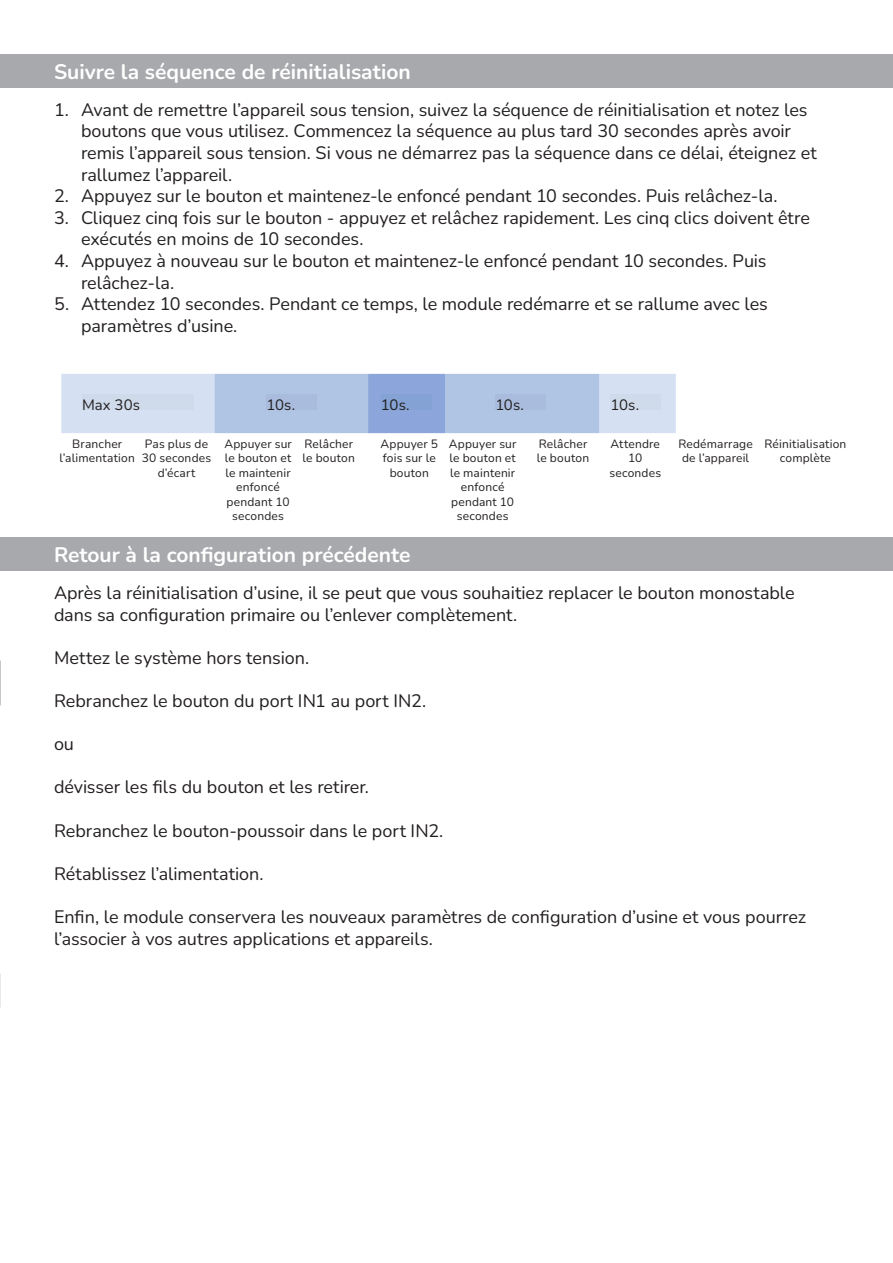
<style>
.page{position:relative;width:893px;height:1263px;background:#fff}
.page>*{position:absolute;margin:0;border:0;box-sizing:border-box;transform-origin:0 0}
.t1{font:700 21px "Nunito";color:#fff}
.t2{font:18px/21.6px "Nunito";letter-spacing:-.005em;color:#231f20}
.t3{font:15px "Nunito";letter-spacing:.005em;color:#231f20}
.t4{font:12px/14.4px "Nunito";letter-spacing:.015em;color:#231f20;text-align:center}
</style>
<div class="page">
<div style="left:0;top:54px;width:893px;height:34px;background:#a8a9ad"></div>
<div style="left:0;top:537px;width:893px;height:34px;background:#a8a9ad"></div>
<img style="left:61px;top:373px;width:615px;height:61px">
<div style="left:82px;top:395px;width:112px;height:15px;background:#cfdbeb"></div>
<div style="left:267px;top:395px;width:50px;height:15px;background:#a9bcdd"></div>
<div style="left:495px;top:395px;width:51px;height:15px;background:#a9bcdd"></div>
<div style="left:611px;top:395px;width:50px;height:15px;background:#cfdbeb"></div>
<div style="left:381px;top:395px;width:50px;height:15px;background:#84a2d3"></div>
<h2 class="t1" style="left:54px;top:57px;width:358px">Suivre la séquence de réinitialisation</h2>
<p class="t2" style="left:81px;top:98px;width:737px;text-indent:-27px">1. Avant de remettre l’appareil sous tension, suivez la séquence de réinitialisation et notez les boutons que vous utilisez. Commencez la séquence au plus tard 30 secondes après avoir remis l’appareil sous tension. Si vous ne démarrez pas la séquence dans ce délai, éteignez et rallumez l’appareil.</p>
<p class="t2" style="left:54px;top:185px;width:725px">2. Appuyez sur le bouton et maintenez-le enfoncé pendant 10 secondes. Puis relâchez-la.</p>
<p class="t2" style="left:81px;top:206px;width:730px;text-indent:-27px">3. Cliquez cinq fois sur le bouton - appuyez et relâchez rapidement. Les cinq clics doivent être exécutés en moins de 10 secondes.</p>
<p class="t2" style="left:81px;top:249px;width:687px;text-indent:-27px">4. Appuyez à nouveau sur le bouton et maintenez-le enfoncé pendant 10 secondes. Puis relâchez-la.</p>
<p class="t2" style="left:81px;top:293px;width:688px;text-indent:-27px">5. Attendez 10 secondes. Pendant ce temps, le module redémarre et se rallume avec les paramètres d’usine.</p>
<p class="t3" style="left:82px;top:394px;width:60px">Max 30s</p>
<p class="t4" style="left:60px;top:436px;width:77px">Brancher l’alimentation</p>
<p class="t4" style="left:142px;top:436px;width:71px">Pas plus de<br>30 secondes d’écart</p>
<p class="t4" style="left:224px;top:436px;width:69px">Appuyer sur le bouton et le maintenir enfoncé pendant 10 secondes</p>
<p class="t4" style="left:449px;top:436px;width:69px">Appuyer sur le bouton et le maintenir enfoncé pendant 10 secondes</p>
<p class="t3" style="left:267px;top:394px;width:30px">10s.</p>
<p class="t3" style="left:381px;top:394px;width:30px">10s.</p>
<p class="t3" style="left:495px;top:394px;width:30px">10s.</p>
<p class="t3" style="left:611px;top:394px;width:30px">10s.</p>
<p class="t4" style="left:302px;top:436px;width:54px;text-align:left">Relâcher le bouton</p>
<p class="t4" style="left:380px;top:436px;width:59px">Appuyer 5 fois sur le bouton</p>
<p class="t4" style="left:537px;top:436px;width:54px;text-align:left">Relâcher le bouton</p>
<p class="t4" style="left:609px;top:436px;width:53px">Attendre<br>10 secondes</p>
<p class="t4" style="left:678px;top:436px;width:76px">Redémarrage de l’appareil</p>
<p class="t4" style="left:764px;top:436px;width:83px">Réinitialisation complète</p>
<h2 class="t1" style="left:54px;top:540px;width:358px">Retour à la configuration précédente</h2>
<p class="t2" style="left:54px;top:581px;width:742px">Après la réinitialisation d’usine, il se peut que vous souhaitiez replacer le bouton monostable dans sa configuration primaire ou l’enlever complètement.</p>
<p class="t2" style="left:54px;top:646px;width:257px">Mettez le système hors tension.</p>
<p class="t2" style="left:54px;top:689px;width:374px">Rebranchez le bouton du port IN1 au port IN2.</p>
<p class="t2" style="left:54px;top:732px;width:22px">ou</p>
<p class="t2" style="left:54px;top:776px;width:316px">dévisser les fils du bouton et les retirer.</p>
<p class="t2" style="left:54px;top:819px;width:391px">Rebranchez le bouton-poussoir dans le port IN2.</p>
<p class="t2" style="left:54px;top:862px;width:211px">Rétablissez l’alimentation.</p>
<p class="t2" style="left:54px;top:905px;width:754px">Enfin, le module conservera les nouveaux paramètres de configuration d’usine et vous pourrez l’associer à vos autres applications et appareils.</p>
</div>
